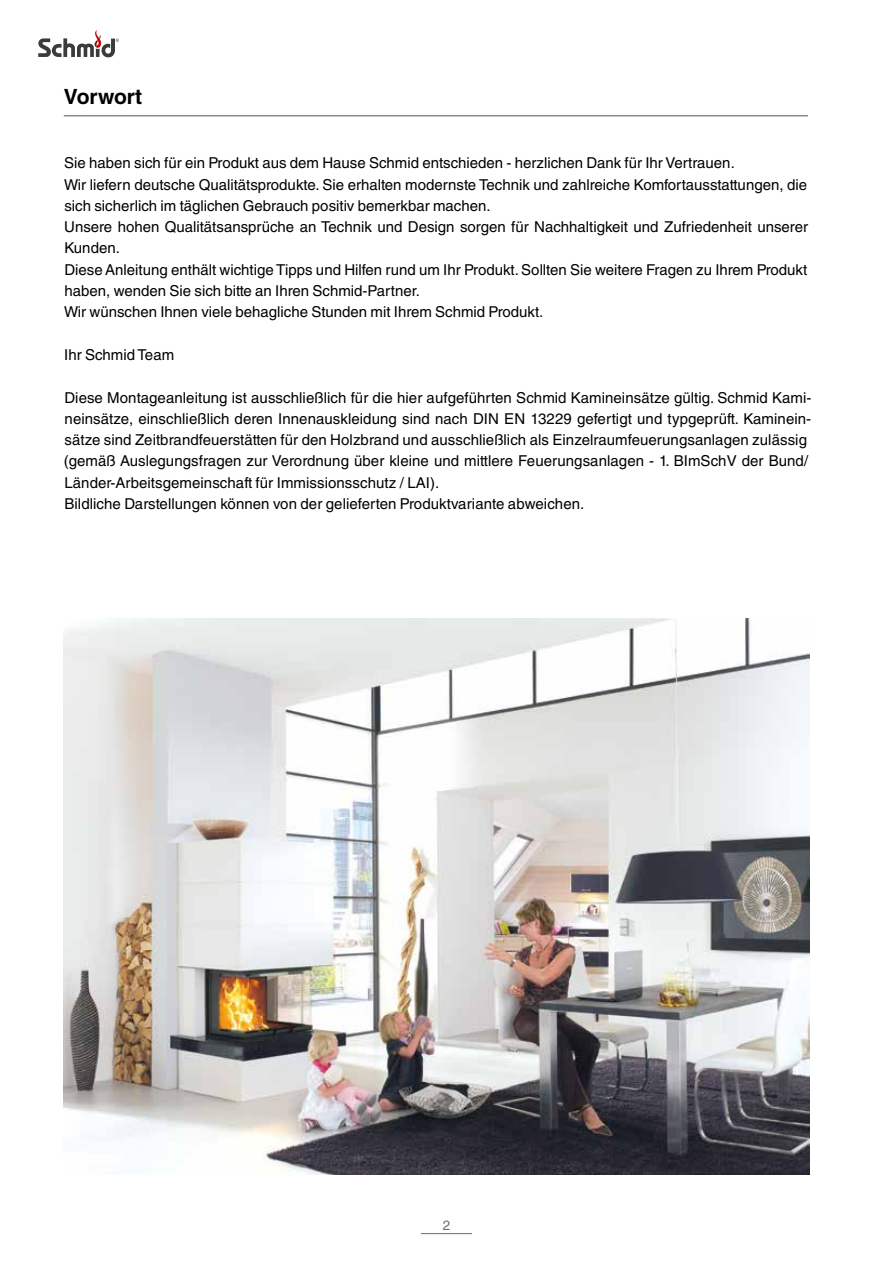
<style>
.page{position:relative;width:893px;height:1263px;background:#fff}
.page>*{position:absolute;margin:0;border:0;box-sizing:border-box;transform-origin:0 0}
.t1{font:700 21px "Helvetica LT Std";letter-spacing:-.005em;color:#000}
.t2{font:15px/21.3px "Helvetica LT Std";color:#000}
.t3{font:13.5px "Helvetica LT Std";color:#6e6e6e}
</style>
<div class="page">
<hr style="left:421px;top:1233px;width:51px;height:1px;background:#6e6e6e">
<svg style="left:38px;top:30px;width:81px;height:27px"></svg>
<img style="left:64px;top:618px;width:745px;height:556px">
<hr style="left:64px;top:115px;width:744px;height:1px;background:#85878b">
<h1 class="t1" style="left:64px;top:84px;width:80px">Vorwort</h1>
<p class="t2" style="left:64px;top:152px;width:745px">Sie haben sich für ein Produkt aus dem Hause Schmid entschieden - herzlichen Dank für Ihr Vertrauen.<br>Wir liefern deutsche Qualitätsprodukte. Sie erhalten modernste Technik und zahlreiche Komfortausstattungen, die sich sicherlich im täglichen Gebrauch positiv bemerkbar machen.<br>Unsere hohen Qualitätsansprüche an Technik und Design sorgen für Nachhaltigkeit und Zufriedenheit unserer Kunden.<br>Diese Anleitung enthält wichtige Tipps und Hilfen rund um Ihr Produkt. Sollten Sie weitere Fragen zu Ihrem Produkt haben, wenden Sie sich bitte an Ihren Schmid-Partner.<br>Wir wünschen Ihnen viele behagliche Stunden mit Ihrem Schmid Produkt.</p>
<p class="t2" style="left:64px;top:344px;width:111px">Ihr Schmid Team</p>
<p class="t2" style="left:64px;top:387px;width:749px">Diese Montageanleitung ist ausschließlich für die hier aufgeführten Schmid Kamineinsätze gültig. Schmid Kami&shy;neinsätze, einschließlich deren Innenauskleidung sind nach DIN EN 13229 gefertigt und typgeprüft. Kaminein&shy;sätze sind Zeitbrandfeuerstätten für den Holzbrand und ausschließlich als Einzelraumfeuerungsanlagen zulässig (gemäß Auslegungsfragen zur Verordnung über kleine und mittlere Feuerungsanlagen - 1. BImSchV der Bund/ Länder-Arbeitsgemeinschaft für Immissionsschutz / LAI).<br>Bildliche Darstellungen können von der gelieferten Produktvariante abweichen.</p>
<p class="t3" style="left:443px;top:1217px;width:9px">2</p>
</div>
